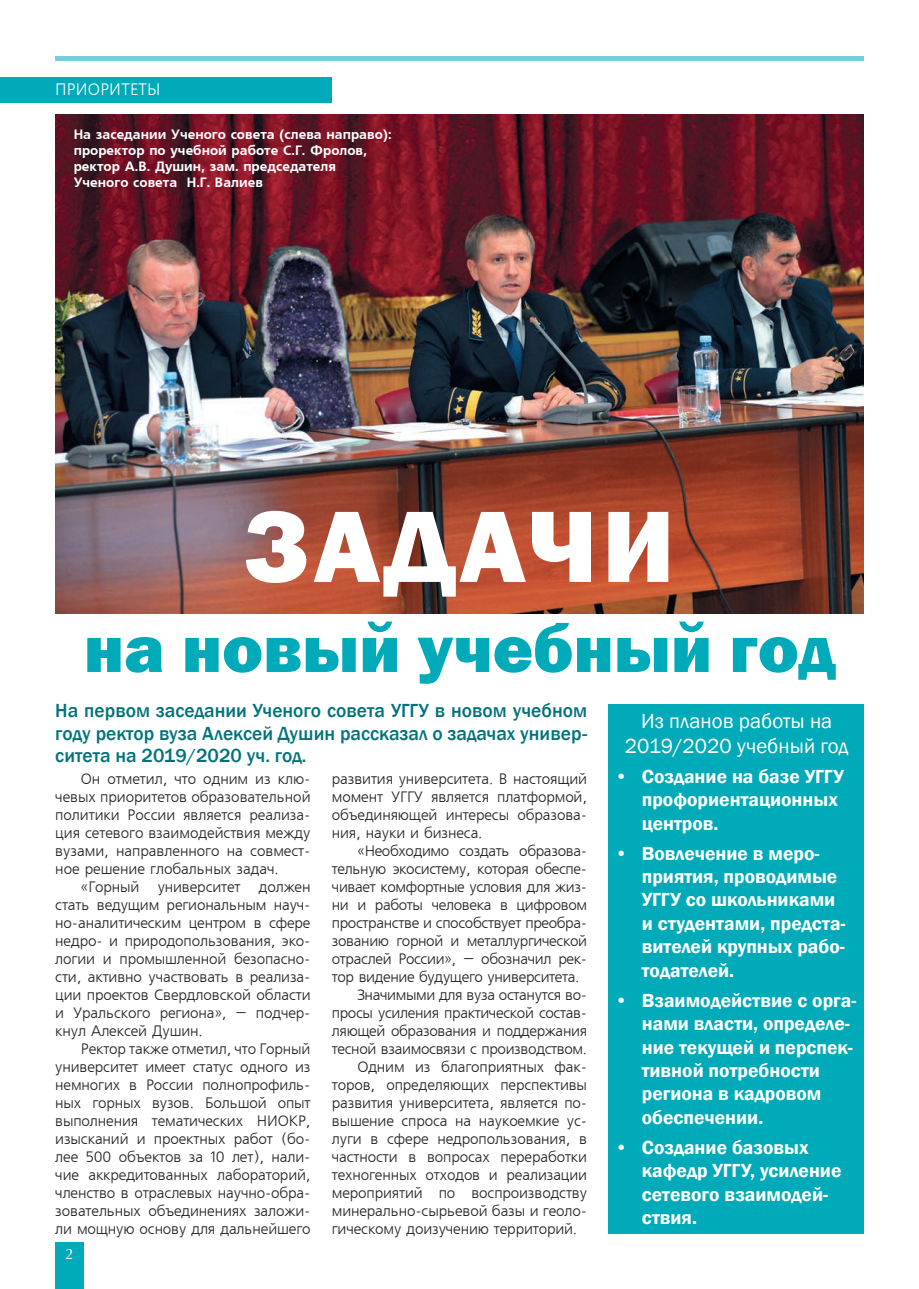
<style>
.page{position:relative;width:919px;height:1289px;background:#fff}
.page>*{position:absolute;margin:0;border:0;box-sizing:border-box;transform-origin:0 0}
.t1{font:800 105px "Franklin Gothic";letter-spacing:.05em;color:#fff}
.t2{font:800 69px "Franklin Gothic";color:#00aab8}
.t3{font:21px/25.2px "Franklin Gothic";color:#fff;text-align:center}
.t4{font:600 19.5px/23.4px "Franklin Gothic";color:#fff}
.t5{font:500 19.5px/22.5px "Franklin Gothic";color:#00737a;text-align:justify}
.t6{font:16.5px "Free Set CTT";letter-spacing:.01em;color:#fff}
.t7{font:15px/18px "Free Set CTT";letter-spacing:-.01em;color:#231f20;text-align:justify}
.t8{font:15px "AG Opus";color:#fff}
.t9{font:13.5px/16.2px "AXP Free Set C Bold";color:#fff}
</style>
<div class="page">
<div style="left:55px;top:1242px;width:28px;height:46px;background:#00aab8"></div>
<hr style="left:55px;top:56px;width:808px;height:4px;background:#74cdd9">
<img style="left:55px;top:114px;width:808px;height:499px">
<div style="left:608px;top:703px;width:255px;height:530px;background:#00aab8"></div>
<div style="left:0;top:78px;width:332px;height:25px;background:#00aab8"></div>
<p class="t6" style="left:55px;top:81px;width:107px">ПРИОРИТЕТЫ</p>
<p class="t9" style="left:74px;top:126px;width:319px">На заседании Ученого совета (слева направо): проректор по учебной работе С.Г. Фролов, ректор А.В. Душин, зам. председателя Ученого совета Н.Г. Валиев</p>
<h1 class="t1" style="left:244px;top:478px;width:431px">ЗАДАЧИ</h1>
<h2 class="t2" style="left:84px;top:604px;width:752px">на новый учебный год</h2>
<h3 class="t5" style="left:55px;top:699px;width:533px">На первом заседании Ученого совета УГГУ в новом учебном году ректор вуза Алексей Душин рассказал о задачах универ&shy;ситета на 2019/2020 уч. год.</h3>
<p class="t7" style="left:55px;top:770px;width:257px;text-indent:26px">Он отметил, что одним из клю&shy;чевых приоритетов образовательной политики России является реализа&shy;ция сетевого взаимодействия между вузами, направленного на совмест&shy;ное решение глобальных задач.</p>
<p class="t7" style="left:55px;top:878px;width:257px;text-indent:26px">«Горный университет должен стать ведущим региональным науч&shy;но-аналитическим центром в сфере недро- и природопользования, эко&shy;логии и промышленной безопасно&shy;сти, активно участвовать в реализа&shy;ции проектов Свердловской области и Уральского региона», – подчер&shy;кнул Алексей Душин.</p>
<p class="t7" style="left:55px;top:1040px;width:257px;text-indent:26px">Ректор также отметил, что Горный университет имеет статус одного из немногих в России полнопрофиль&shy;ных горных вузов. Большой опыт выполнения тематических НИОКР, изысканий и проектных работ (бо&shy;лее 500 объектов за 10 лет), нали&shy;чие аккредитованных лабораторий, членство в отраслевых научно-обра&shy;зовательных объединениях заложи&shy;ли мощную основу для дальнейшего</p>
<p class="t8" style="left:65px;top:1246px;width:10px">2</p>
<p class="t7" style="left:332px;top:770px;width:257px">развития университета. В настоящий момент УГГУ является платформой, объединяющей интересы образова&shy;ния, науки и бизнеса.</p>
<p class="t7" style="left:357px;top:842px;width:231px">«Необходимо создать образова-</p>
<p class="t7" style="left:332px;top:860px;width:257px">тельную экосистему, которая обеспе-</p>
<p class="t7" style="left:332px;top:878px;width:257px">чивает комфортные условия для жиз-</p>
<p class="t7" style="left:332px;top:896px;width:257px">ни и работы человека в цифровом</p>
<p class="t7" style="left:332px;top:914px;width:257px">пространстве и способствует преобра-</p>
<p class="t7" style="left:332px;top:932px;width:257px">зованию горной и металлургической</p>
<p class="t7" style="left:332px;top:950px;width:257px">отраслей России», – обозначил рек-</p>
<p class="t7" style="left:332px;top:968px;width:249px">тор видение будущего университета.</p>
<p class="t7" style="left:357px;top:986px;width:231px">Значимыми для вуза останутся во-</p>
<p class="t7" style="left:332px;top:1004px;width:257px">просы усиления практической состав-</p>
<p class="t7" style="left:332px;top:1022px;width:257px">ляющей образования и поддержания</p>
<p class="t7" style="left:332px;top:1040px;width:257px">тесной взаимосвязи с производством.</p>
<p class="t7" style="left:357px;top:1058px;width:231px">Одним из благоприятных фак-</p>
<p class="t7" style="left:332px;top:1076px;width:257px">торов, определяющих перспективы</p>
<p class="t7" style="left:332px;top:1094px;width:257px">развития университета, является по-</p>
<p class="t7" style="left:332px;top:1112px;width:257px">вышение спроса на наукоемкие ус-</p>
<p class="t7" style="left:332px;top:1130px;width:257px">луги в сфере недропользования, в</p>
<p class="t7" style="left:332px;top:1148px;width:257px">частности в вопросах переработки</p>
<p class="t7" style="left:332px;top:1166px;width:257px">техногенных отходов и реализации</p>
<p class="t7" style="left:332px;top:1184px;width:257px">мероприятий по воспроизводству</p>
<p class="t7" style="left:332px;top:1202px;width:257px">минерально-сырьевой базы и геоло-</p>
<p class="t7" style="left:332px;top:1220px;width:247px">гическому доизучению территорий.</p>
<h3 class="t3" style="left:625px;top:708px;width:225px">Из планов работы на<br>2019/2020 учебный год</h3>
<h3 class="t4" style="left:641px;top:764px;width:203px;text-indent:-27px">• Создание на базе УГГУ профориентационных центров.</h3>
<h3 class="t4" style="left:641px;top:841px;width:205px;text-indent:-27px">• Вовлечение в меро&shy;приятия, проводимые<br>УГГУ со школьниками и студентами, предста&shy;вителей крупных рабо&shy;тодателей.</h3>
<h3 class="t4" style="left:641px;top:988px;width:216px;text-indent:-27px">• Взаимодействие с орга&shy;нами власти, определе&shy;ние текущей и перспек&shy;тивной потребности региона в кадровом обеспечении.</h3>
<h3 class="t4" style="left:641px;top:1135px;width:201px;text-indent:-27px">• Создание базовых кафедр УГГУ, усиление сетевого взаимодей&shy;ствия.</h3>
</div>
